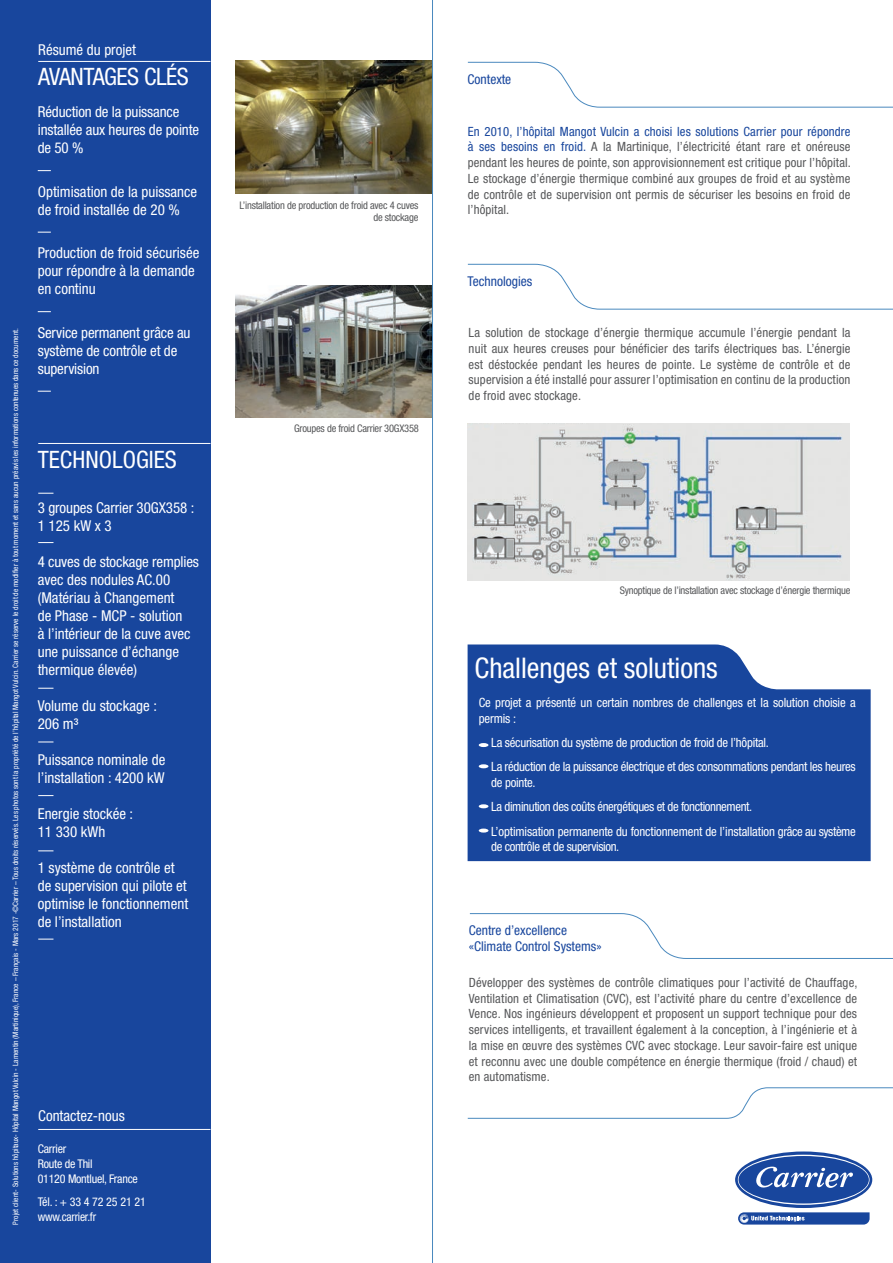
<style>
.page{position:relative;width:893px;height:1263px;background:#fff}
.page>*{position:absolute;margin:0;border:0;box-sizing:border-box;transform-origin:0 0}
.t1{font:condensed 28.5px "Helvetica Neue LT Std";color:#fff}
.t2{font:condensed 24px "Helvetica Neue LT Std";letter-spacing:-.01em;color:#fff}
.t3{font:condensed 15px/18px "Helvetica Neue LT Std";color:#fff}
.t4{font:condensed 13.5px "Helvetica Neue LT Std";color:#18469d}
.t5{font:condensed 12.75px/15.8px "Helvetica Neue LT Std";letter-spacing:.01em;color:#57585a;text-align:justify}
.t6{font:condensed 12.75px/15.8px "Helvetica Neue LT Std";letter-spacing:-.02em;color:#fff}
.t7{font:condensed 12px/15px "Helvetica Neue LT Std";letter-spacing:-.02em;color:#fff}
.t8{font:condensed 10.5px/12px "Helvetica Neue LT Std";letter-spacing:-.02em;color:#57585a;text-align:right}
.t9{font:condensed 7.5px "Helvetica Neue LT Std";color:#fff}
.s1{color:#18469d}
</style>
<div class="page">
<svg style="left:738px;top:1212px;width:132px;height:12px;background:#3c63ac"></svg>
<svg style="left:735px;top:1151px;width:137px;height:57px"></svg>
<svg style="left:738px;top:1155px;width:131px;height:50px"></svg>
<div style="left:738px;top:1156px;width:131px;height:47px;background:#18469d;border-radius:50%"></div>
<svg style="left:756px;top:1166px;width:97px;height:22px"></svg>
<div style="left:0;top:0;width:210px;height:1263px;background:#18469d"></div>
<img style="left:235px;top:285px;width:197px;height:133px">
<hr style="left:38px;top:61px;width:172px;height:1px;background:#fff">
<svg style="left:38px;top:170px;width:13px;height:1px"></svg>
<svg style="left:38px;top:232px;width:13px;height:1px"></svg>
<svg style="left:38px;top:311px;width:13px;height:1px"></svg>
<svg style="left:38px;top:391px;width:13px;height:1px"></svg>
<svg style="left:468px;top:644px;width:403px;height:217px;background:#2752a3"></svg>
<svg style="left:479px;top:743px;width:9px;height:4px"></svg>
<svg style="left:479px;top:764px;width:9px;height:4px"></svg>
<svg style="left:479px;top:804px;width:9px;height:4px"></svg>
<svg style="left:479px;top:828px;width:9px;height:4px"></svg>
<hr style="left:38px;top:1129px;width:172px;height:1px;background:#fff">
<svg style="left:467px;top:62px;width:426px;height:46px"></svg>
<img style="left:235px;top:60px;width:197px;height:133px">
<hr style="left:432px;top:0;width:1px;height:1263px;background:#4a89be">
<svg style="left:38px;top:493px;width:15px;height:1px"></svg>
<svg style="left:38px;top:542px;width:15px;height:1px"></svg>
<svg style="left:38px;top:688px;width:15px;height:1px"></svg>
<svg style="left:38px;top:795px;width:15px;height:1px"></svg>
<svg style="left:38px;top:850px;width:15px;height:1px"></svg>
<svg style="left:38px;top:939px;width:15px;height:1px"></svg>
<svg style="left:467px;top:264px;width:426px;height:46px"></svg>
<svg style="left:467px;top:1087px;width:426px;height:32px"></svg>
<svg style="left:469px;top:913px;width:424px;height:46px"></svg>
<img style="left:468px;top:423px;width:382px;height:157px">
<hr style="left:38px;top:443px;width:172px;height:1px;background:#fff">
<svg style="left:38px;top:742px;width:15px;height:1px"></svg>
<p class="t9" style="left:11px;top:1224px;width:898px;rotate:-90deg">Projet client- Solutions hôpitaux- Hôpital Mangot Vulcin - Lamentin (Martinique), France – Français - Mars 2017 -©Carrier – Tous droits réservés. Les photos sont la propriété de l’hôpital Mangot Vulcin. Carrier se réserve le droit de modifier à tout moment et sans aucun préavis les informations contenues dans ce document.</p>
<p class="t3" style="left:38px;top:41px;width:99px">Résumé du projet</p>
<p class="t2" style="left:38px;top:63px;width:152px">AVANTAGES CLÉS</p>
<p class="t3" style="left:38px;top:103px;width:163px">Réduction de la puissance installée aux heures de pointe de 50 %</p>
<p class="t3" style="left:38px;top:182px;width:161px">Optimisation de la puissance de froid installée de 20 %</p>
<p class="t3" style="left:38px;top:244px;width:163px">Production de froid sécurisée pour répondre à la demande en continu</p>
<p class="t3" style="left:38px;top:323px;width:154px">Service permanent grâce au système de contrôle et de supervision</p>
<p class="t2" style="left:38px;top:445px;width:141px">TECHNOLOGIES</p>
<p class="t3" style="left:38px;top:498px;width:158px">3 groupes Carrier 30GX358 :<br>1 125 kW x 3</p>
<p class="t3" style="left:38px;top:552px;width:163px">4 cuves de stockage remplies avec des nodules AC.00 (Matériau à Changement<br>de Phase - MCP - solution<br>à l’intérieur de la cuve avec une puissance d’échange thermique élevée)</p>
<p class="t3" style="left:38px;top:696px;width:121px">Volume du stockage :</p>
<p class="t3" style="left:38px;top:714px;width:42px">206 m³</p>
<p class="t3" style="left:38px;top:750px;width:129px">Puissance nominale de l’installation : 4200 kW</p>
<p class="t3" style="left:38px;top:804px;width:97px">Energie stockée :<br>11 330 kWh</p>
<p class="t3" style="left:38px;top:858px;width:152px">1 système de contrôle et de supervision qui pilote et optimise le fonctionnement de l’installation</p>
<p class="t3" style="left:38px;top:1106px;width:88px">Contactez-nous</p>
<p class="t7" style="left:38px;top:1141px;width:30px">Carrier</p>
<p class="t7" style="left:38px;top:1156px;width:56px">Route de Thil</p>
<p class="t7" style="left:38px;top:1171px;width:102px">01120 Montluel, France</p>
<p class="t7" style="left:38px;top:1194px;width:110px">Tél. : + 33 4 72 25 21 21 www.carrier.fr</p>
<p class="t8" style="left:239px;top:199px;width:181px">L’installation de production de froid avec 4 cuves de stockage</p>
<p class="t8" style="left:294px;top:422px;width:126px">Groupes de froid Carrier 30GX358</p>
<p class="t4" style="left:468px;top:71px;width:45px">Contexte</p>
<p class="t5" style="left:468px;top:123px;width:385px"><span class="s1">En 2010, l’hôpital Mangot Vulcin a choisi les solutions Carrier pour répondre à ses besoins en froid.</span> A la Martinique, l’électricité étant rare et onéreuse pendant les heures de pointe, son approvisionnement est critique pour l’hôpital.<br>Le stockage d’énergie thermique combiné aux groupes de froid et au système de contrôle et de supervision ont permis de sécuriser les besoins en froid de l’hôpital.</p>
<p class="t4" style="left:468px;top:273px;width:66px">Technologies</p>
<p class="t5" style="left:469px;top:325px;width:383px">La solution de stockage d’énergie thermique accumule l’énergie pendant la nuit aux heures creuses pour bénéficier des tarifs électriques bas. L’énergie est déstockée pendant les heures de pointe. Le système de contrôle et de supervision a été installé pour assurer l’optimisation en continu de la production de froid avec stockage.</p>
<p class="t8" style="left:620px;top:584px;width:232px">Synoptique de l’installation avec stockage d’énergie thermique</p>
<p class="t1" style="left:475px;top:651px;width:245px">Challenges et solutions</p>
<p class="t6" style="left:479px;top:695px;width:379px">Ce projet a présenté un certain nombres de challenges et la solution choisie a permis :</p>
<p class="t6" style="left:491px;top:735px;width:279px">La sécurisation du système de production de froid de l’hôpital.</p>
<p class="t6" style="left:491px;top:759px;width:366px">La réduction de la puissance électrique et des consommations pendant les heures de pointe.</p>
<p class="t6" style="left:491px;top:799px;width:262px">La diminution des coûts énergétiques et de fonctionnement.</p>
<p class="t6" style="left:491px;top:823px;width:366px">L’optimisation permanente du fonctionnement de l’installation grâce au système de contrôle et de supervision.</p>
<p class="t4" style="left:469px;top:922px;width:100px">Centre d’excellence</p>
<p class="t4" style="left:469px;top:939px;width:134px">«Climate Control Systems»</p>
<p class="t5" style="left:469px;top:974px;width:390px">Développer des systèmes de contrôle climatiques pour l’activité de Chauffage, Ventilation et Climatisation (CVC), est l’activité phare du centre d’excellence de Vence. Nos ingénieurs développent et proposent un support technique pour des services intelligents, et travaillent également à la conception, à l’ingénierie et à la mise en œuvre des systèmes CVC avec stockage. Leur savoir-faire est unique et reconnu avec une double compétence en énergie thermique (froid / chaud) et en automatisme.</p>
</div>
